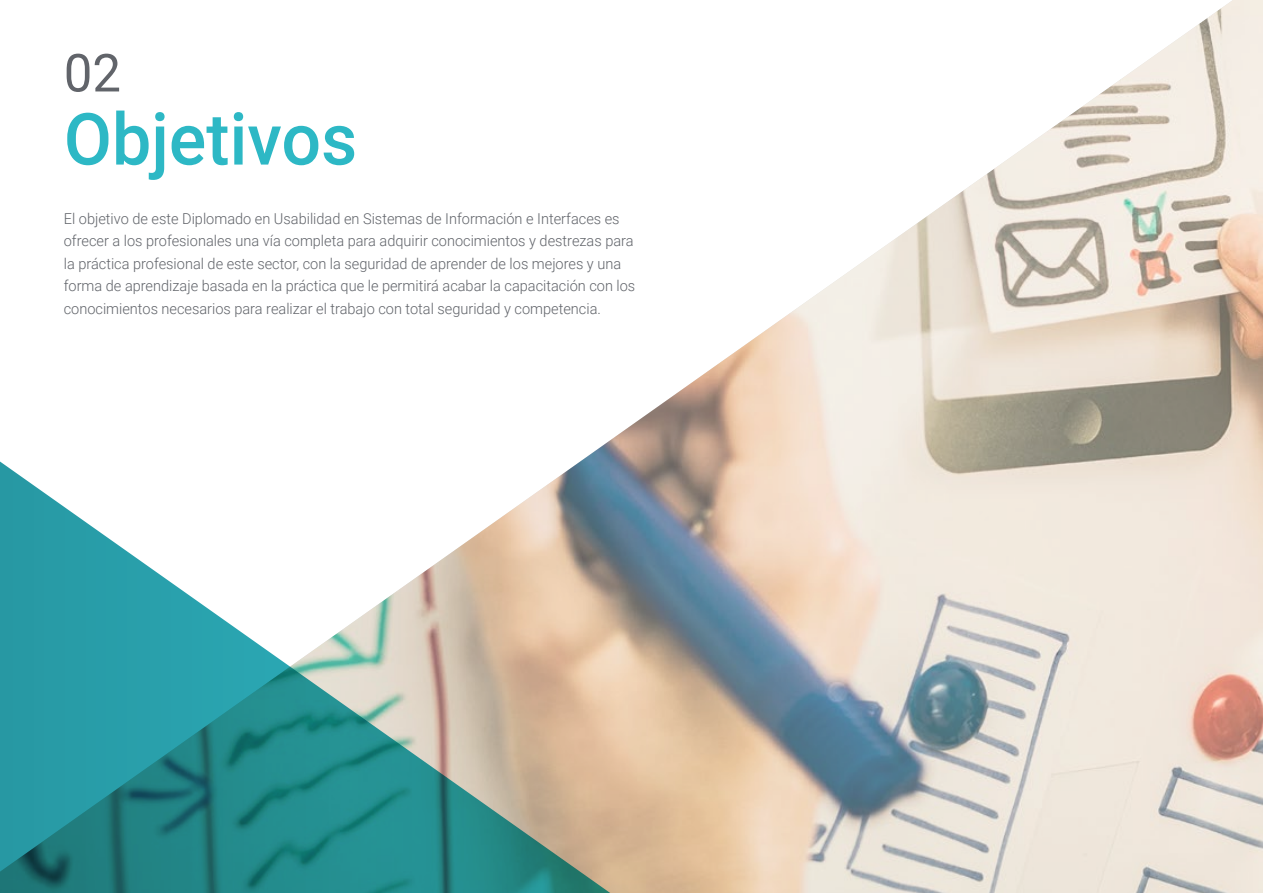
<style>
.page{position:relative;width:1263px;height:893px;background:#fff}
.page>*{position:absolute;margin:0;border:0;box-sizing:border-box;transform-origin:0 0}
.t1{font:500 72px "Roboto";color:#2db8c5}
.t2{font:52.5px "Roboto";color:#61646a}
.t3{font:300 15px/22.5px "Roboto";color:#61646a}
</style>
<div class="page">
<img style="left:602px;top:0;width:661px;height:893px">
<svg style="left:0;top:446px;width:640px;height:447px"></svg>
<h2 class="t2" style="left:64px;top:36px;width:59px">02</h2>
<h1 class="t1" style="left:64px;top:89px;width:295px">Objetivos</h1>
<p class="t3" style="left:64px;top:207px;width:573px">El objetivo de este Diplomado en Usabilidad en Sistemas de Información e Interfaces es ofrecer a los profesionales una vía completa para adquirir conocimientos y destrezas para la práctica profesional de este sector, con la seguridad de aprender de los mejores y una forma de aprendizaje basada en la práctica que le permitirá acabar la capacitación con los conocimientos necesarios para realizar el trabajo con total seguridad y competencia.</p>
</div>
